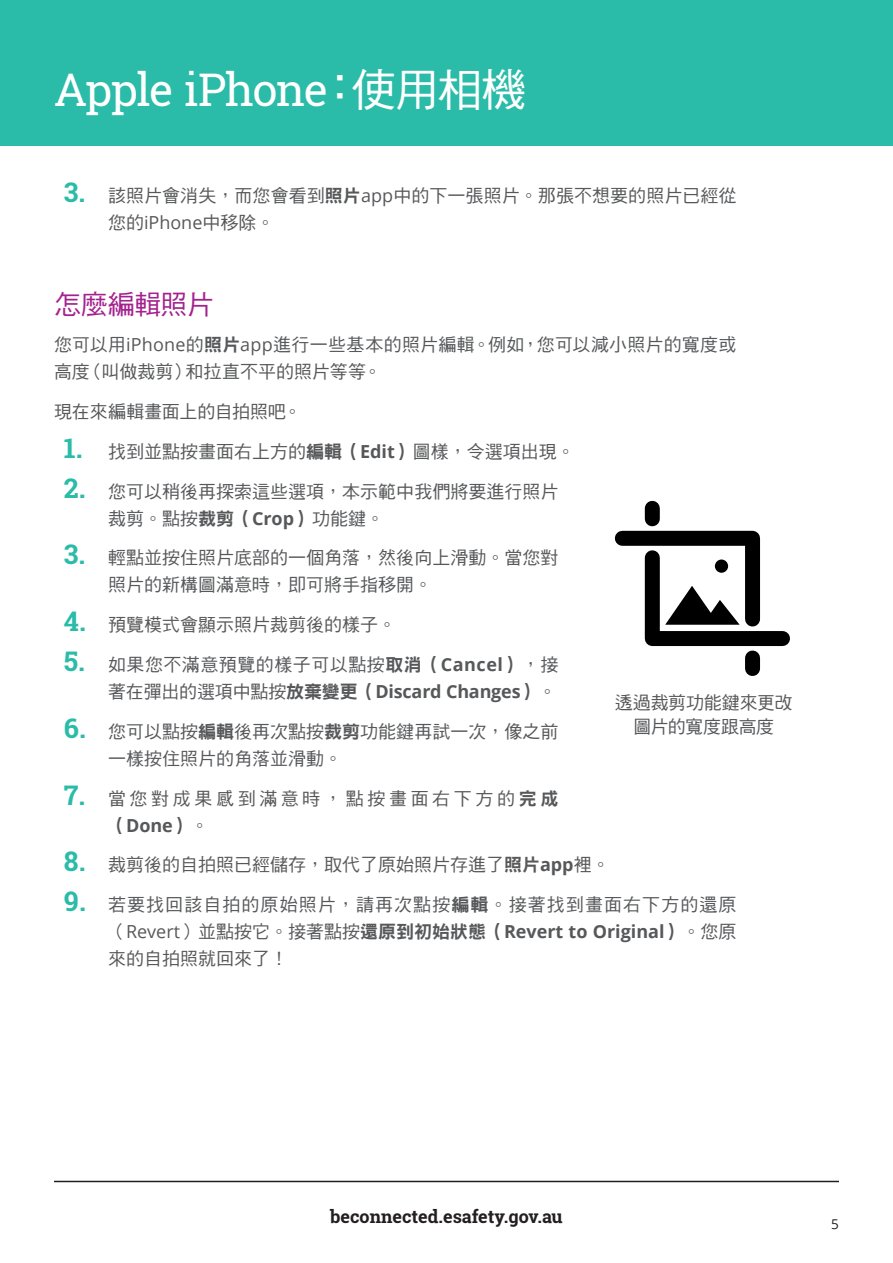
<style>
.page{position:relative;width:893px;height:1263px;background:#fff}
.page>*{position:absolute;margin:0;border:0;box-sizing:border-box;transform-origin:0 0}
.t1{font:45px "Roboto Slab";letter-spacing:-.035em;color:#fff}
.t2{font:27px "DF Hei Std W5";letter-spacing:-.01em;color:#a3228e}
.t3{font:18px/27px "DF Hei Std W5";color:#57585a}
.t4{font:700 18px "Open Sans";color:#57585a}
.t5{font:18px "DF Hei Std W5";letter-spacing:.06em;color:#57585a}
.t6{font:18px "DF Hei Std W5";letter-spacing:.03em;color:#57585a}
.t7{font:700 18px "Roboto Slab";color:#231f20}
.t8{font:18px "DF Hei Std W5";letter-spacing:.2em;color:#57585a}
.t9{font:18px "DF Hei Std W5";letter-spacing:-.025em;color:#57585a}
.t10{font:13.5px "Open Sans";color:#231f20}
.s1{font-family:"DF Hei Std W5"}
.s2{font-family:"Roboto Slab";font-weight:700;font-size:27px;color:#2abca8}
.s3{font-family:"DF Hei Std W9"}
.s4{font-family:"Open Sans"}
.s5{font-family:"Open Sans";font-weight:700}
.s6{font-family:"DF Hei Std W5";font-weight:400}
.s7{font-family:"DF Hei Std W9";font-weight:400}
.s8{font-weight:400}
</style>
<div class="page">
<hr style="left:54px;top:1181px;width:785px;height:1px;background:#231f20">
<div style="left:0;top:0;width:893px;height:145px;background:#2abca8"></div>
<div style="left:745px;top:658px;width:15px;height:10px;background:#000"></div>
<div style="left:645px;top:508px;width:15px;height:11px;background:#000"></div>
<svg style="left:614px;top:523px;width:176px;height:130px"></svg>
<div style="left:715px;top:559px;width:13px;height:14px;background:#000;border-radius:50%"></div>
<h1 class="t1" style="left:54px;top:59px;width:474px">Apple iPhone<span class="s1">：使用相機</span></h1>
<p class="t3" style="left:108px;top:181px;width:630px;text-indent:-44px"><span class="s2">3.</span> 該照片會消失，而您會看到<span class="s3">照片</span><span class="s4">app</span>中的下一張照片。那張不想要的照片已經從您的<span class="s4">iPhone</span>中移除。</p>
<h2 class="t2" style="left:54px;top:289px;width:161px">怎麼編輯照片</h2>
<p class="t3" style="left:54px;top:331px;width:684px">您可以用<span class="s4">iPhone</span>的<span class="s3">照片</span><span class="s4">app</span>進行一些基本的照片編輯。例如，您可以減小照片的寬度或高度（叫做裁剪）和拉直不平的照片等等。</p>
<p class="t3" style="left:54px;top:398px;width:249px">現在來編輯畫面上的自拍照吧。</p>
<p class="t3" style="left:64px;top:438px;width:512px"><span class="s2">1.</span> 找到並點按畫面右上方的<span class="s3">編輯（</span><span class="s5">Edit</span><span class="s3">）</span>圖樣，令選項出現。</p>
<p class="t3" style="left:108px;top:477px;width:452px;text-indent:-44px"><span class="s2">2.</span> 您可以稍後再探索這些選項，本示範中我們將要進行照片裁剪。點按<span class="s3">裁剪（</span><span class="s5">Crop</span><span class="s3">）</span>功能鍵。</p>
<p class="t3" style="left:108px;top:544px;width:452px;text-indent:-44px"><span class="s2">3.</span> 輕點並按住照片底部的一個角落，然後向上滑動。當您對照片的新構圖滿意時，即可將手指移開。</p>
<p class="t3" style="left:64px;top:611px;width:334px"><span class="s2">4.</span> 預覽模式會顯示照片裁剪後的樣子。</p>
<p class="t6" style="left:64px;top:655px;width:496px"><span class="s2">5.</span> 如果您不滿意預覽的樣子可以點按<span class="s3">取消（</span><span class="s5">Cancel</span><span class="s3">）</span>，接</p>
<p class="t4" style="left:108px;top:679px;width:450px"><span class="s6">著在彈出的選項中點按</span><span class="s7">放棄變更（</span>Discard Changes<span class="s7">）</span><span class="s6">。</span></p>
<p class="t3" style="left:615px;top:689px;width:179px">透過裁剪功能鍵來更改</p>
<p class="t3" style="left:108px;top:717px;width:452px;text-indent:-44px"><span class="s2">6.</span> 您可以點按<span class="s3">編輯</span>後再次點按<span class="s3">裁剪</span>功能鍵再試一次，像之前一樣按住照片的角落並滑動。</p>
<p class="t9" style="left:633px;top:717px;width:142px">圖片的寬度跟高度</p>
<p class="t8" style="left:64px;top:788px;width:496px"><span class="s2">7.</span> 當您對成果感到滿意時，點按畫面右下方的<span class="s3">完成</span></p>
<p class="t4" style="left:108px;top:812px;width:102px"><span class="s7">（</span>Done<span class="s7">）</span><span class="s6">。</span></p>
<p class="t3" style="left:64px;top:851px;width:547px"><span class="s2">8.</span> 裁剪後的自拍照已經儲存，取代了原始照片存進了<span class="s3">照片</span><span class="s5">app</span>裡。</p>
<p class="t5" style="left:64px;top:895px;width:674px"><span class="s2">9.</span> 若要找回該自拍的原始照片，請再次點按<span class="s3">編輯</span>。接著找到畫面右下方的還原</p>
<p class="t4" style="left:108px;top:919px;width:630px"><span class="s6">（</span><span class="s8">Revert</span><span class="s6">）並點按它。接著點按</span><span class="s7">還原到初始狀態（</span>Revert to Original<span class="s7">）</span><span class="s6">。您原</span></p>
<p class="t3" style="left:108px;top:945px;width:181px">來的自拍照就回來了！</p>
<p class="t7" style="left:330px;top:1204px;width:234px">beconnected.esafety.gov.au</p>
<p class="t10" style="left:831px;top:1214px;width:9px">5</p>
</div>
